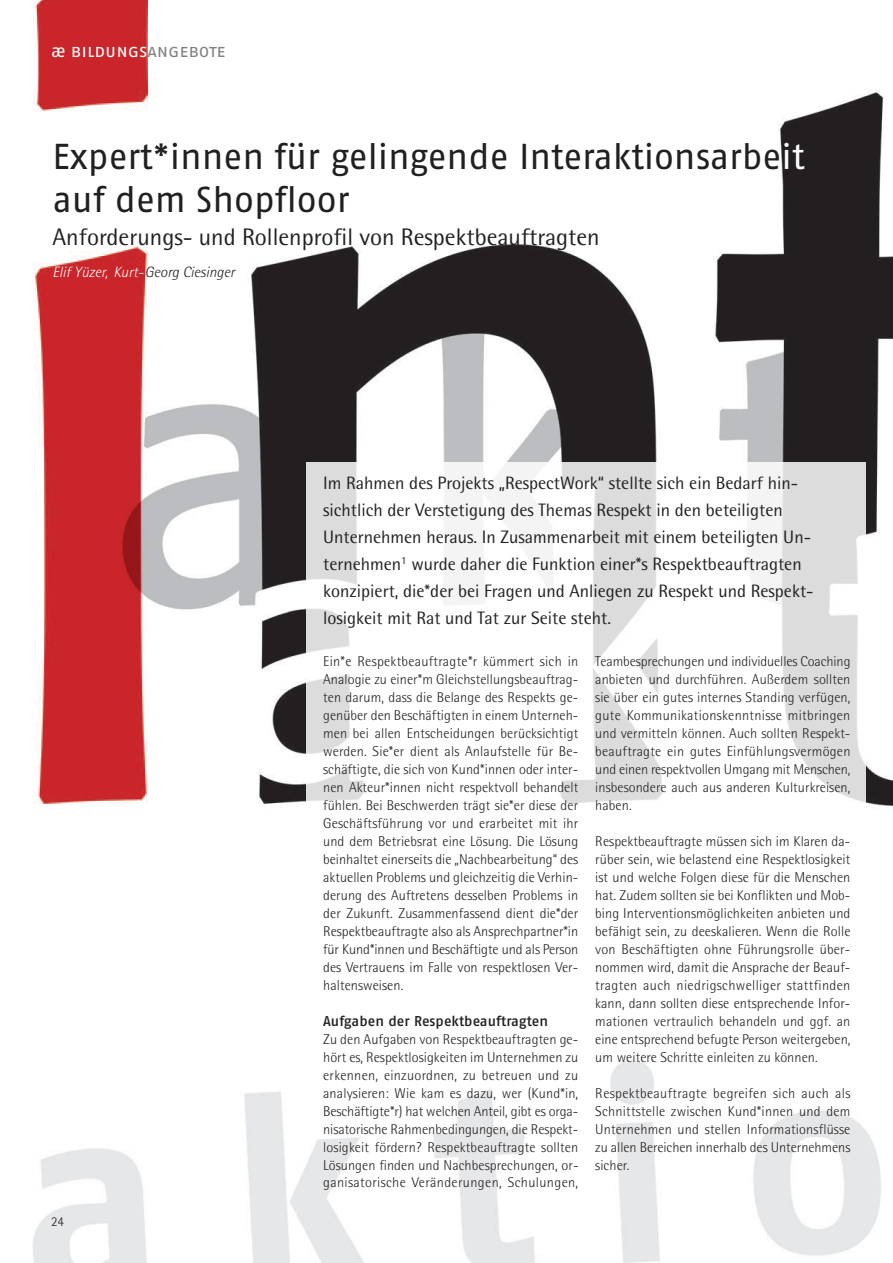
<style>
.page{position:relative;width:893px;height:1263px;background:#fff}
.page>*{position:absolute;margin:0;border:0;box-sizing:border-box;transform-origin:0 0}
.t1{font:36px/43.2px "Fago No";color:#221f1f}
.t2{font:24px "Rotis Semi Sans";color:#221f1f}
.t3{font:18px/27px "Rotis Semi Sans";color:#221f1f}
.t4{font:18px "Fago No Regular Caps";letter-spacing:-.01em;color:#fff}
.t5{font:italic 300 15px "Rotis Semi Sans";color:#fff}
.t6{font:300 14.25px/18px "Rotis Semi Sans";letter-spacing:.005em;color:#221f1f;text-align:justify}
.t7{font:14.25px "Fago No Med";letter-spacing:.005em;color:#221f1f}
.t8{font:300 13.5px "Rotis Semi Sans";color:#221f1f}
.s1{font-family:"Fago No"}
.s2{color:#808284}
.s3{color:#fff}
.s4{color:#221f1f}
</style>
<div class="page">
<img style="left:33px;top:0;width:860px;height:1263px">
<div style="left:306px;top:462px;width:559px;height:541px;background:#fff;opacity:.85"></div>
<p class="t4" style="left:51px;top:40px;width:176px"><span class="s1">æ</span> bildungs<span class="s2">angebote</span></p>
<h1 class="t1" style="left:53px;top:138px;width:754px">Expert*innen für gelingende Interaktionsarbe<span class="s3">it </span>auf dem Shopfloor</h1>
<h2 class="t2" style="left:53px;top:228px;width:549px">Anforderungs- und Rollenprofil von Respektbeauftragten</h2>
<p class="t5" style="left:53px;top:266px;width:184px">Elif Yüzer, Kurt-<span class="s4">Georg Ciesinger</span></p>
<p class="t3" style="left:323px;top:471px;width:492px">Im Rahmen des Projekts „RespectWork“ stellte sich ein Bedarf hin&shy;sichtlich der Verstetigung des Themas Respekt in den beteiligten Unternehmen heraus. In Zusammenarbeit mit einem beteiligten Un&shy;ternehmen<sup>1</sup> wurde daher die Funktion einer*s Respektbeauftragten konzipiert, die*der bei Fragen und Anliegen zu Respekt und Respekt&shy;losigkeit mit Rat und Tat zur Seite steht.</p>
<p class="t8" style="left:51px;top:1215px;width:15px">24</p>
<p class="t6" style="left:323px;top:653px;width:257px">Ein*e Respektbeauftragte*r kümmert sich in Analogie zu einer*m Gleichstellungsbeauftrag&shy;ten darum, dass die Belange des Respekts ge&shy;genüber den Beschäftigten in einem Unterneh&shy;men bei allen Entscheidungen berücksichtigt werden. Sie*er dient als Anlaufstelle für Be&shy;schäftigte, die sich von Kund*innen oder inter&shy;nen Akteur*innen nicht respektvoll behandelt fühlen. Bei Beschwerden trägt sie*er diese der Geschäftsführung vor und erarbeitet mit ihr und dem Betriebsrat eine Lösung. Die Lösung beinhaltet einerseits die „Nachbearbeitung“ des aktuellen Problems und gleichzeitig die Verhin&shy;derung des Auftretens desselben Problems in der Zukunft. Zusammenfassend dient die*der Respektbeauftragte also als Ansprechpartner*in für Kund*innen und Beschäftigte und als Person des Vertrauens im Falle von respektlosen Ver&shy;haltensweisen.</p>
<p class="t7" style="left:323px;top:1015px;width:226px">Aufgaben der Respektbeauftragten</p>
<p class="t6" style="left:323px;top:1031px;width:257px">Zu den Aufgaben von Respektbeauftragten ge&shy;hört es, Respektlosigkeiten im Unternehmen zu erkennen, einzuordnen, zu betreuen und zu analysieren: Wie kam es dazu, wer (Kund*in, Beschäftigte*r) hat welchen Anteil, gibt es orga - nisatorische Rahmenbedingungen, die Respekt&shy;losigkeit fördern? Respektbeauftragte sollten Lösungen finden und Nachbesprechungen, or&shy;ganisatorische Veränderungen, Schulungen,</p>
<p class="t6" style="left:595px;top:653px;width:257px">Teambesprechungen und individuelles Coaching anbieten und durchführen. Außerdem sollten sie über ein gutes internes Standing verfügen, gute Kommunikationskenntnisse mitbringen und vermitteln können. Auch sollten Respekt&shy;beauftragte ein gutes Einfühlungsvermögen und einen respektvollen Umgang mit Menschen, insbesondere auch aus anderen Kulturkreisen, haben.</p>
<p class="t6" style="left:595px;top:833px;width:257px">Respektbeauftragte müssen sich im Klaren da&shy;rüber sein, wie belastend eine Respektlosigkeit ist und welche Folgen diese für die Menschen hat. Zudem sollten sie bei Konflikten und Mob&shy;bing Interventionsmöglichkeiten anbieten und befähigt sein, zu deeskalieren. Wenn die Rolle von Beschäftigten ohne Führungsrolle über&shy;nommen wird, damit die Ansprache der Beauf&shy;tragten auch niedrigschwelliger stattfinden kann, dann sollten diese entsprechende Infor&shy;mationen vertraulich behandeln und ggf. an eine entsprechend befugte Person weitergeben, um weitere Schritte einleiten zu können.</p>
<p class="t6" style="left:595px;top:1085px;width:257px">Respektbeauftragte begreifen sich auch als Schnittstelle zwischen Kund*innen und dem Unternehmen und stellen Informationsflüsse zu allen Bereichen innerhalb des Unternehmens sicher.</p>
</div>
